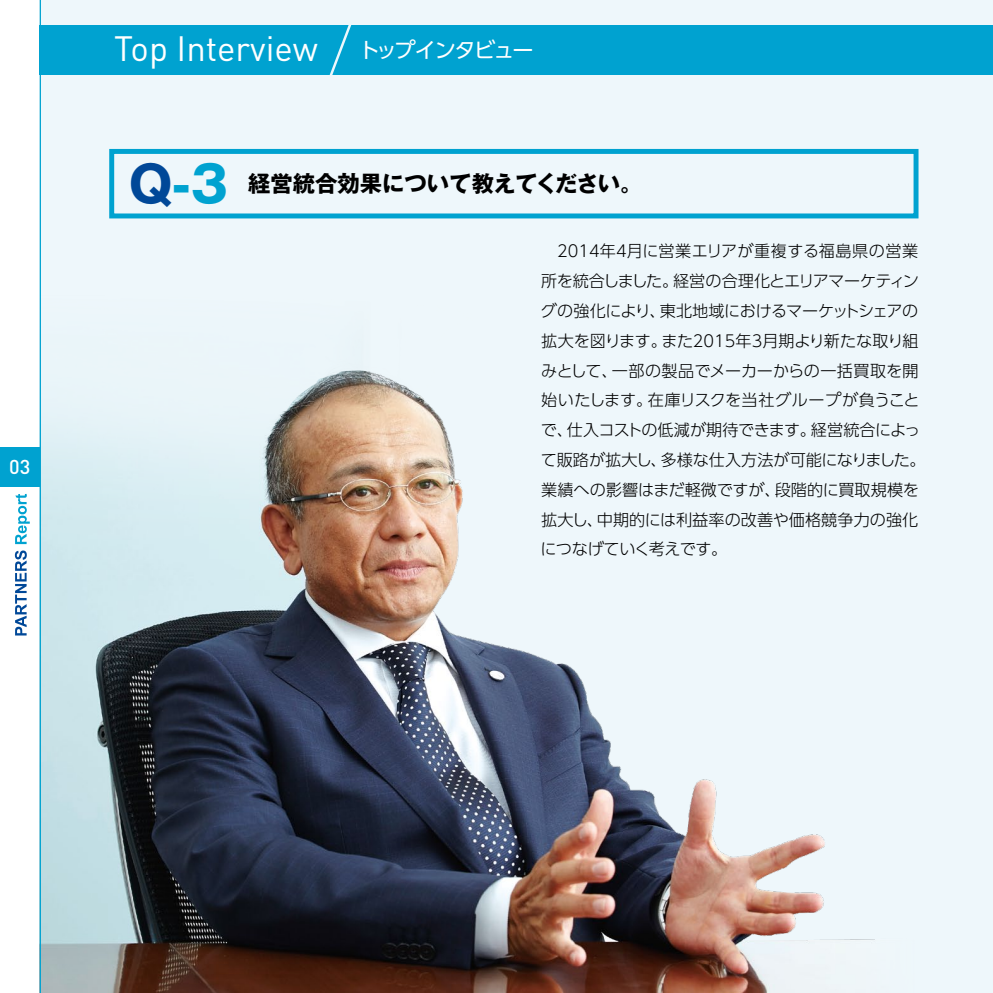
<style>
.page{position:relative;width:993px;height:993px;background:#fff}
.page>*{position:absolute;margin:0;border:0;box-sizing:border-box;transform-origin:0 0}
.t1{font:700 49.52px "Gothic MB101 Pro";color:#00a2d0}
.t2{font:34.65px "DIN";color:#fff}
.t3{font:700 22.4px "Gothic MB101 Pro";color:#000}
.t4{font:500 19.78px "DIN";color:#fff}
.t5{font:300 16.1px/29.8px "UD Shin Go Pro";letter-spacing:-.005em;color:#000}
.s1{font-family:"UD Shin Go Pro";font-size:21px}
.s2{color:#004898}
</style>
<div class="page">
<div style="left:40px;top:0;width:952px;height:992px;background:#eef7fb"></div>
<img style="left:41px;top:370px;width:834px;height:622px">
<div style="left:0;top:446px;width:40px;height:40px;background:#00a2d0"></div>
<svg style="left:15px;top:493px;width:15px;height:51px"></svg>
<svg style="left:15px;top:550px;width:12px;height:85px"></svg>
<hr style="left:40px;top:0;width:1px;height:992px;background:#00a2d0">
<div style="left:109px;top:149px;width:809px;height:69px;border:5px solid #00a2d0"></div>
<div style="left:40px;top:25px;width:952px;height:49px;background:#00a2d0"></div>
<svg style="left:325px;top:25px;width:30px;height:50px"></svg>
<p class="t4" style="left:9px;top:454px;width:23px">03</p>
<h2 class="t2" style="left:114px;top:27px;width:421px">Top Interview <span class="s1">トップインタビュー</span></h2>
<h1 class="t1" style="left:129px;top:142px;width:101px"><span class="s2">Q</span>-3</h1>
<h3 class="t3" style="left:248px;top:165px;width:395px">経営統合効果について教えてください。</h3>
<p class="t5" style="left:540px;top:236px;width:386px">　2014年4月に営業エリアが重複する福島県の営業所を統合しました。経営の合理化とエリアマーケティングの強化により、東北地域におけるマーケットシェアの拡大を図ります。また2015年3月期より新たな取り組みとして、一部の製品でメーカーからの一括買取を開始いたします。在庫リスクを当社グループが負うことで、仕入コストの低減が期待できます。経営統合によって販路が拡大し、多様な仕入方法が可能になりました。業績への影響はまだ軽微ですが、段階的に買取規模を拡大し、中期的には利益率の改善や価格競争力の強化につなげていく考えです。</p>
</div>
